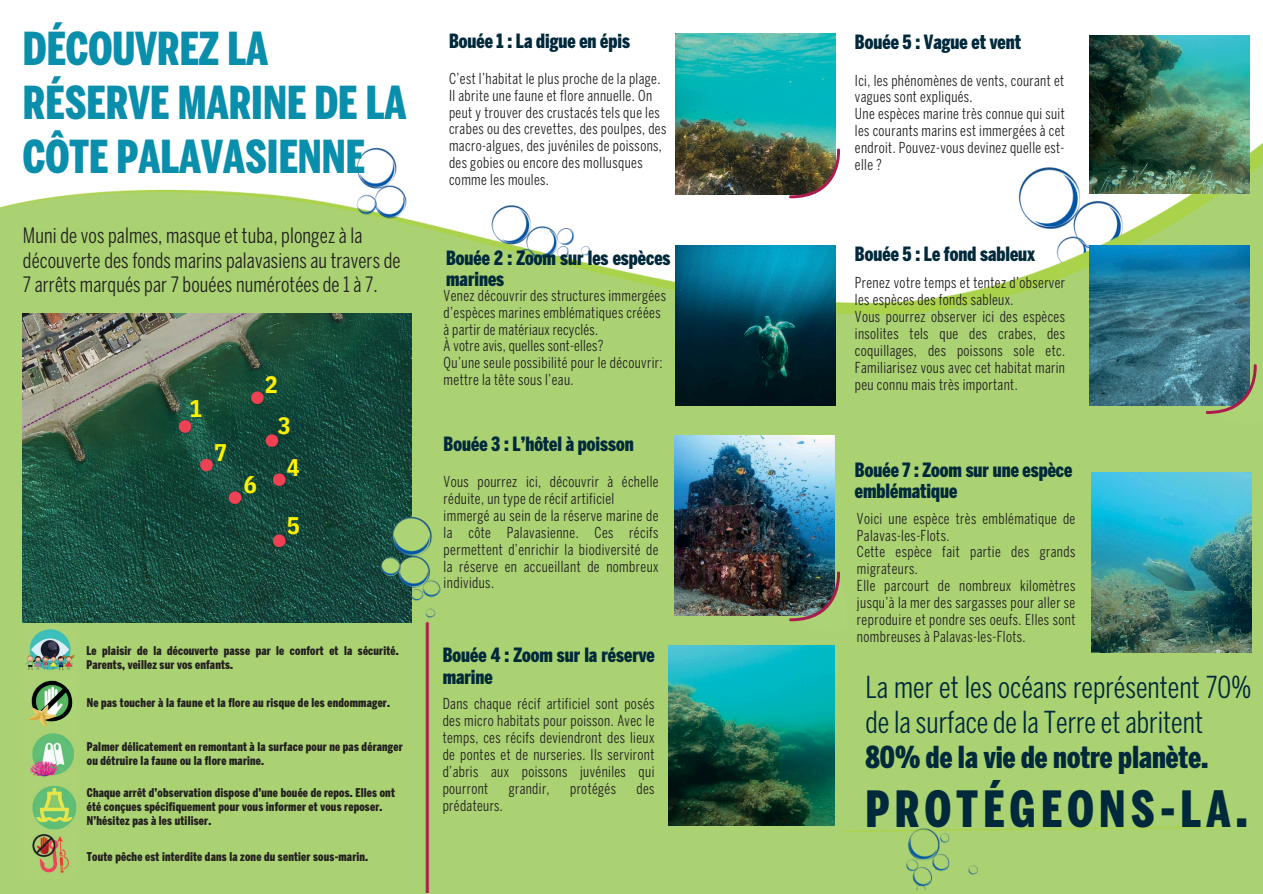
<style>
.page{position:relative;width:1263px;height:894px;background:#fff}
.page>*{position:absolute;margin:0;border:0;box-sizing:border-box;transform-origin:0 0}
.t1{font:900 49.5px "Benton Sans Comp";letter-spacing:.11em;color:#00293b}
.t2{font:900 45px/54px "Benton Sans Comp";color:#098eac}
.t3{font:30px/34.8px "Benton Sans Comp";color:#00293b}
.t4{font:700 24px "IBM Plex Sans Cond";color:#fff200}
.t5{font:21px/24.8px "Benton Sans Comp";letter-spacing:.005em;color:#231f20}
.t6{font:900 19.5px/21.3px "Benton Sans Comp";color:#00293b}
.t7{font:15px/16.8px "Benton Sans Comp";letter-spacing:.025em;color:#231f20}
.t8{font:900 12px/14px "Benton Sans Comp";letter-spacing:.015em;color:#231f20}
.s1{font-weight:900}
</style>
<div class="page">
<img style="left:0;top:124px;width:1263px;height:769px">
<img style="left:23px;top:313px;width:388px;height:309px">
<img style="left:23px;top:626px;width:54px;height:251px">
<svg style="left:46px;top:679px;width:31px;height:46px"></svg>
<img style="left:675px;top:33px;width:160px;height:161px">
<img style="left:675px;top:435px;width:159px;height:180px">
<img style="left:1091px;top:472px;width:160px;height:180px">
<img style="left:350px;top:140px;width:64px;height:85px">
<img style="left:374px;top:508px;width:75px;height:385px">
<svg style="left:789px;top:148px;width:63px;height:62px"></svg>
<div style="left:835px;top:818px;width:397px;height:75px;background:#aad273"></div>
<img style="left:675px;top:245px;width:160px;height:160px">
<img style="left:668px;top:645px;width:167px;height:180px">
<img style="left:1089px;top:36px;width:160px;height:158px">
<img style="left:1089px;top:245px;width:160px;height:160px">
<svg style="left:1206px;top:364px;width:57px;height:61px;background:#749475"></svg>
<svg style="left:789px;top:571px;width:58px;height:61px;background:#687a57"></svg>
<img style="left:178px;top:419px;width:15px;height:15px">
<svg style="left:179px;top:420px;width:12px;height:12px"></svg>
<img style="left:250px;top:390px;width:15px;height:15px">
<svg style="left:251px;top:391px;width:13px;height:13px"></svg>
<img style="left:265px;top:433px;width:14px;height:15px">
<svg style="left:266px;top:434px;width:12px;height:13px"></svg>
<img style="left:272px;top:472px;width:15px;height:15px">
<svg style="left:273px;top:473px;width:12px;height:13px"></svg>
<img style="left:272px;top:533px;width:15px;height:15px">
<svg style="left:273px;top:534px;width:12px;height:13px"></svg>
<img style="left:228px;top:490px;width:15px;height:15px">
<svg style="left:229px;top:491px;width:12px;height:13px"></svg>
<img style="left:200px;top:458px;width:14px;height:14px">
<svg style="left:200px;top:458px;width:13px;height:13px"></svg>
<p class="t2" style="left:23px;top:26px;width:385px">DÉCOUVREZ LA<br>RÉSERVE MARINE DE LA<br>CÔTE PALAVASIENNE</p>
<h4 class="t5" style="left:23px;top:225px;width:379px">Muni de vos palmes, masque et tuba, plongez à la découverte des fonds marins palavasiens au travers de<br>7 arrêts marqués par 7 bouées numérotées de 1 à 7.</h4>
<p class="t4" style="left:189px;top:392px;width:14px">1</p>
<h2 class="t4" style="left:214px;top:436px;width:14px">7</h2>
<p class="t4" style="left:244px;top:468px;width:14px">6</p>
<h4 class="t4" style="left:265px;top:368px;width:14px">2</h4>
<p class="t4" style="left:278px;top:409px;width:14px">3</p>
<p class="t4" style="left:287px;top:451px;width:14px">4</p>
<h3 class="t4" style="left:287px;top:509px;width:14px">5</h3>
<p class="t8" style="left:86px;top:644px;width:314px">Le plaisir de la découverte passe par le confort et la sécurité.<br>Parents, veillez sur vos enfants.</p>
<h4 class="t8" style="left:87px;top:696px;width:305px">Ne pas toucher à la faune et la flore au risque de les endommager.</h4>
<p class="t8" style="left:87px;top:740px;width:317px">Palmer délicatement en remontant à la surface pour ne pas déranger ou détruire la faune ou la flore marine.</p>
<p class="t8" style="left:87px;top:786px;width:310px">Chaque arrêt d’observation dispose d’une bouée de repos. Elles ont été conçues spécifiquement pour vous informer et vous reposer.<br>N’hésitez pas à les utiliser.</p>
<p class="t8" style="left:87px;top:850px;width:283px">Toute pêche est interdite dans la zone du sentier sous-marin.</p>
<p class="t6" style="left:449px;top:32px;width:182px">Bouée 1 : La digue en épis</p>
<p class="t7" style="left:449px;top:71px;width:219px">C’est l’habitat le plus proche de la plage.<br>Il abrite une faune et flore annuelle. On peut y trouver des crustacés tels que les crabes ou des crevettes, des poulpes, des macro-algues, des juvéniles de poissons, des gobies ou encore des mollusques comme les moules.</p>
<p class="t6" style="left:446px;top:249px;width:226px">Bouée 2 : Zoom sur les espèces marines</p>
<p class="t7" style="left:444px;top:288px;width:224px">Venez découvrir des structures immergées d’espèces marines emblématiques créées à partir de matériaux recyclés.<br>À votre avis, quelles sont-elles?<br>Qu’une seule possibilité pour le découvrir: mettre la tête sous l’eau.</p>
<p class="t6" style="left:444px;top:435px;width:192px">Bouée 3 : L’hôtel à poisson</p>
<p class="t7" style="left:444px;top:474px;width:216px">Vous pourrez ici, découvrir à échelle réduite, un type de récif artificiel immergé au sein de la réserve marine de la côte Palavasienne. Ces récifs permettent d’enrichir la biodiversité de la réserve en accueillant de nombreux individus.</p>
<p class="t6" style="left:443px;top:644px;width:214px;line-height:22.5px">Bouée 4 : Zoom sur la réserve marine</p>
<p class="t7" style="left:443px;top:696px;width:213px;text-align:justify">Dans chaque récif artificiel sont posés des micro habitats pour poisson. Avec le temps, ces récifs deviendront des lieux de pontes et de nurseries. Ils serviront d’abris aux poissons juvéniles qui pourront</p>
<p class="t7" style="left:509px;top:781px;width:42px">grandir,</p>
<p class="t7" style="left:570px;top:781px;width:47px">protégés</p>
<p class="t7" style="left:636px;top:781px;width:19px">des</p>
<p class="t7" style="left:443px;top:798px;width:62px">prédateurs.</p>
<p class="t6" style="left:855px;top:33px;width:168px">Bouée 5 : Vague et vent</p>
<h3 class="t7" style="left:855px;top:73px;width:211px">Ici, les phénomènes de vents, courant et vagues sont expliqués.<br>Une espèces marine très connue qui suit les courants marins est immergées à cet endroit. Pouvez-vous devinez quelle est&shy;elle ?</h3>
<p class="t6" style="left:855px;top:245px;width:182px">Bouée 5 : Le fond sableux</p>
<h4 class="t7" style="left:855px;top:276px;width:212px">Prenez votre temps et tentez d’observer les espèces des fonds sableux.<br>Vous pourrez observer ici des espèces insolites tels que des crabes, des coquillages, des poissons sole etc.<br>Familiarisez vous avec cet habitat marin peu connu mais très important.</h4>
<p class="t6" style="left:855px;top:460px;width:219px">Bouée 7 : Zoom sur une espèce emblématique</p>
<p class="t7" style="left:857px;top:511px;width:220px">Voici une espèce très emblématique de<br>Palavas-les-Flots.<br>Cette espèce fait partie des grands migrateurs.<br>Elle parcourt de nombreux kilomètres jusqu’à la mer des sargasses pour aller se reproduire et pondre ses oeufs. Elles sont nombreuses à Palavas-les-Flots.</p>
<p class="t3" style="left:865px;top:672px;width:388px">La mer et les océans représentent 70% de la surface de la Terre et abritent<br><span class="s1">80% de la vie de notre planète.</span></p>
<h3 class="t1" style="left:865px;top:789px;width:384px">PROTÉGEONS-LA.</h3>
</div>
